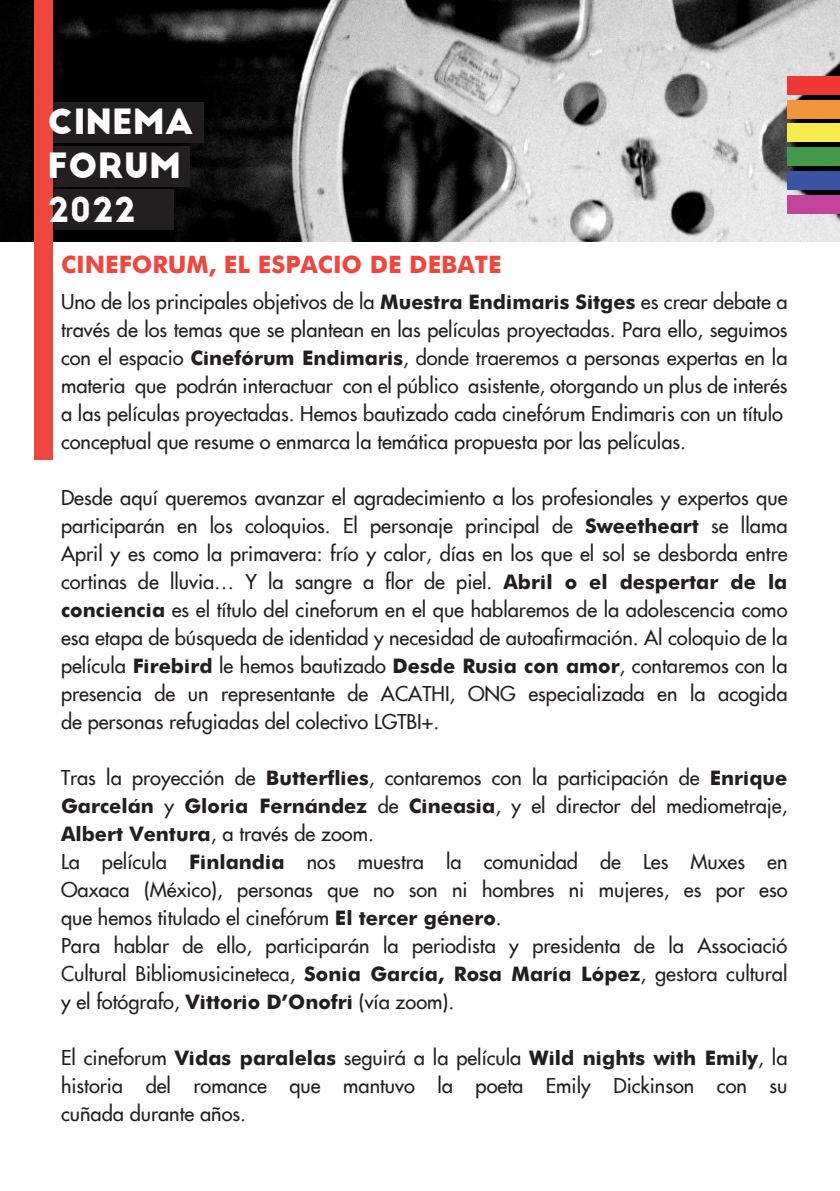
<style>
.page{position:relative;width:840px;height:1191px;background:#fff}
.page>*{position:absolute;margin:0;border:0;box-sizing:border-box;transform-origin:0 0}
.t1{font:34px "Big John";color:#fff}
.t2{font:700 24px "Futura";color:#ef463f}
.t3{font:20px/28px "Futura";color:#231f20}
.t4{font:700 20px "Futura";color:#231f20}
.s1{font-weight:700}
.s2{font-weight:400}
</style>
<div class="page">
<img style="left:0;top:0;width:839px;height:241px">
<div style="left:52px;top:102px;width:152px;height:41px;background:#231f20"></div>
<div style="left:53px;top:147px;width:136px;height:40px;background:#231f20"></div>
<div style="left:54px;top:190px;width:119px;height:40px;background:#231f20"></div>
<div style="left:35px;top:0;width:18px;height:459px;background:#ef463f"></div>
<div style="left:787px;top:76px;width:52px;height:18px;background:#ed3833"></div>
<div style="left:787px;top:100px;width:52px;height:18px;background:#f2963d"></div>
<div style="left:787px;top:124px;width:52px;height:18px;background:#f5eb4d"></div>
<div style="left:787px;top:148px;width:52px;height:18px;background:#45994a"></div>
<div style="left:787px;top:172px;width:52px;height:18px;background:#3854a3"></div>
<div style="left:787px;top:195px;width:52px;height:19px;background:#c24399"></div>
<p class="t1" style="left:47px;top:106px;width:147px">CINEMA</p>
<p class="t1" style="left:47px;top:150px;width:135px">FORUM</p>
<p class="t1" style="left:47px;top:194px;width:90px">2022</p>
<p class="t2" style="left:61px;top:247px;width:442px">CINEFORUM, EL ESPACIO DE DEBATE</p>
<p class="t3" style="left:61px;top:287px;width:727px;text-align:justify">Uno de los principales objetivos de la <span class="s1">Muestra Endimaris Sitges</span> es crear debate a través de los temas que se plantean en las películas proyectadas. Para ello, seguimos con el espacio <span class="s1">Cinefórum Endimaris</span>, donde traeremos a personas expertas en la</p>
<p class="t3" style="left:61px;top:371px;width:727px">materia que podrán interactuar con el público asistente, otorgando un plus de interés</p>
<p class="t3" style="left:61px;top:399px;width:723px">a las películas proyectadas. Hemos bautizado cada cinefórum Endimaris con un título conceptual que resume o enmarca la temática propuesta por las películas.</p>
<p class="t3" style="left:61px;top:483px;width:727px">Desde aquí queremos avanzar el agradecimiento a los profesionales y expertos que</p>
<p class="t3" style="left:61px;top:511px;width:727px">participarán en los coloquios. El personaje principal de <span class="s1">Sweetheart</span> se llama<br>April y es como la primavera: frío y calor, días en los que el sol se desborda entre</p>
<p class="t3" style="left:61px;top:567px;width:727px">cortinas de lluvia… Y la sangre a flor de piel. <span class="s1">Abril o el despertar de la</span></p>
<p class="t3" style="left:61px;top:595px;width:727px;text-align:justify"><span class="s1">conciencia</span> es el título del cineforum en el que hablaremos de la adolescencia como esa etapa de búsqueda de identidad y necesidad de autoafirmación. Al coloquio de la película <span class="s1">Firebird</span> le hemos bautizado <span class="s1">Desde Rusia con amor</span>, contaremos con la</p>
<p class="t3" style="left:61px;top:679px;width:727px">presencia de un representante de ACATHI, ONG especializada en la acogida</p>
<p class="t3" style="left:61px;top:707px;width:379px">de personas refugiadas del colectivo LGTBI+.</p>
<p class="t3" style="left:61px;top:763px;width:727px">Tras la proyección de <span class="s1">Butterflies</span>, contaremos con la participación de <span class="s1">Enrique<br>Garcelán</span> y <span class="s1">Gloria Fernández</span> de <span class="s1">Cineasia</span>, y el director del mediometraje,</p>
<p class="t3" style="left:61px;top:819px;width:314px"><span class="s1">Albert Ventura</span>, a través de zoom.</p>
<p class="t3" style="left:61px;top:847px;width:727px">La película <span class="s1">Finlandia</span> nos muestra la comunidad de Les Muxes en</p>
<p class="t3" style="left:61px;top:875px;width:727px">Oaxaca (México), personas que no son ni hombres ni mujeres, es por eso</p>
<p class="t3" style="left:61px;top:903px;width:442px">que hemos titulado el cinefórum <span class="s1">El tercer género</span>.</p>
<p class="t3" style="left:61px;top:931px;width:727px">Para hablar de ello, participarán la periodista y presidenta de la Associació</p>
<p class="t3" style="left:61px;top:959px;width:727px">Cultural Bibliomusicineteca, <span class="s1">Sonia García, Rosa María López</span>, gestora cultural</p>
<p class="t3" style="left:61px;top:987px;width:394px">y el fotógrafo, <span class="s1">Vittorio D’Onofri</span> (vía zoom).</p>
<p class="t4" style="left:61px;top:1043px;width:727px"><span class="s2">El cineforum</span> Vidas paralelas <span class="s2">seguirá a la película</span> Wild nights with Emily<span class="s2">, la</span></p>
<p class="t3" style="left:61px;top:1071px;width:727px">historia del romance que mantuvo la poeta Emily Dickinson con su</p>
<p class="t3" style="left:61px;top:1099px;width:186px">cuñada durante años.</p>
</div>
